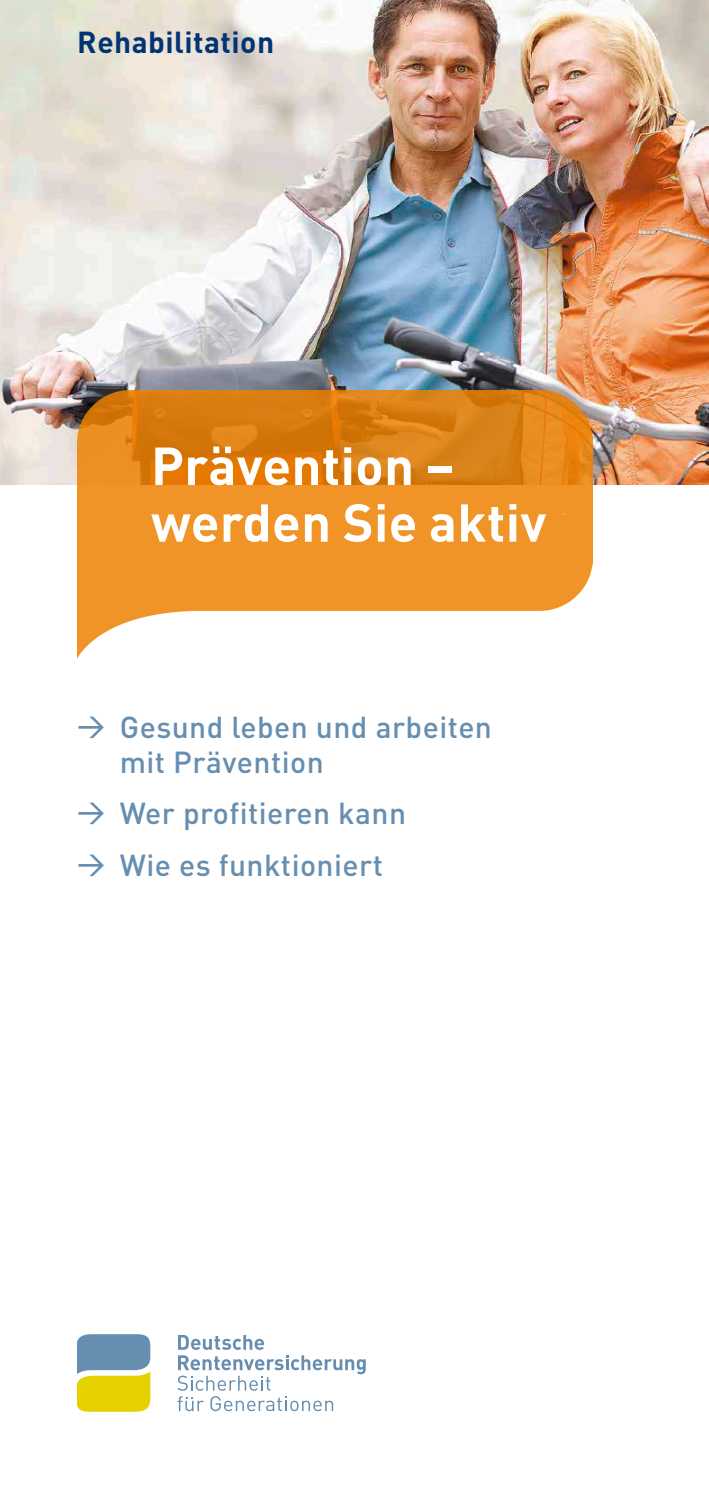
<style>
.page{position:relative;width:709px;height:1489px;background:#fff}
.page>*{position:absolute;margin:0;border:0;box-sizing:border-box;transform-origin:0 0}
.t1{font:700 52.5px/56.8px "DIN";letter-spacing:.005em;color:#fff}
.t2{font:500 30px/35.5px "DIN";letter-spacing:.015em;color:#668eb0}
.t3{font:700 30px "DIN";letter-spacing:.015em;color:#003472}
.s1{font-family:"DIN Medium Alternate";font-weight:400;font-size:27.5px}
</style>
<div class="page">
<img style="left:0;top:0;width:709px;height:485px">
<svg style="left:77px;top:1334px;width:73px;height:77px;background:#adb668"></svg>
<svg style="left:178px;top:1335px;width:86px;height:14px"></svg>
<svg style="left:177px;top:1355px;width:189px;height:55px"></svg>
<img style="left:77px;top:390px;width:515px;height:268px">
<p class="t3" style="left:77px;top:23px;width:198px">Rehabilitation</p>
<h1 class="t1" style="left:151px;top:435px;width:397px">Prävention – werden Sie aktiv</h1>
<p class="t2" style="left:120px;top:708px;width:374px;text-indent:-43px"><span class="s1">&gt;</span> Gesund leben und arbeiten mit Prävention</p>
<p class="t2" style="left:77px;top:794px;width:330px"><span class="s1">&gt;</span> Wer profitieren kann</p>
<p class="t2" style="left:77px;top:846px;width:307px"><span class="s1">&gt;</span> Wie es funktioniert</p>
</div>
